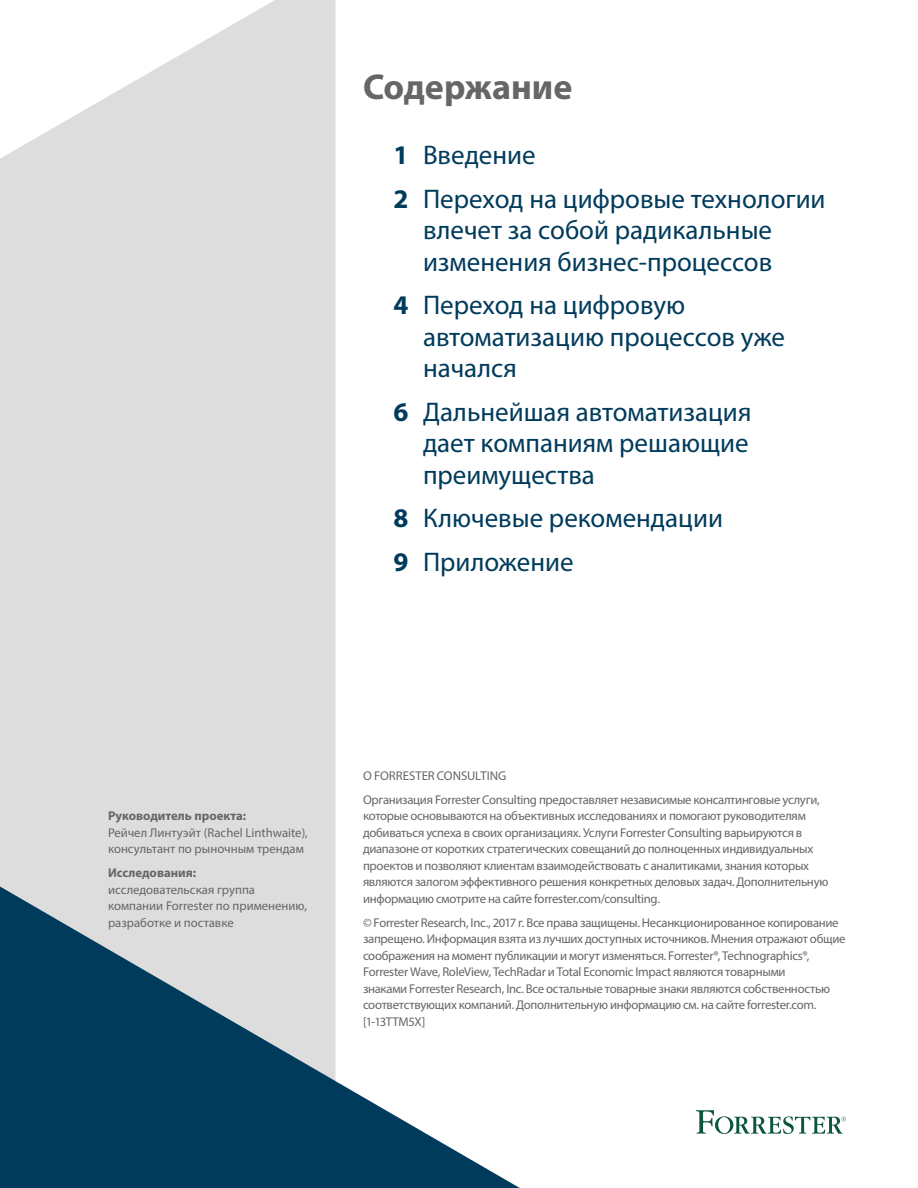
<style>
.page{position:relative;width:918px;height:1188px;background:#fff}
.page>*{position:absolute;margin:0;border:0;box-sizing:border-box;transform-origin:0 0}
.TOC_Title_Appendix{font:700 36px "Myriad Pro";color:#666}
.t1{font:27px/31.5px "Myriad Pro";color:#003b5c}
.TOC_page_numbers{font:700 27px "Myriad Pro";color:#003b5c}
.Disclosures{font:12.75px/16.5px "Myriad Pro";letter-spacing:-.02em;color:#666}
.Disclosures-2{font:12.75px/16.5px "Myriad Pro";color:#666}
.s1{font-weight:700}
</style>
<div class="page">
<svg style="left:696px;top:1110px;width:150px;height:24px"></svg>
<svg style="left:0;top:0;width:335px;height:886px;background:#dfdfdf"></svg>
<svg style="left:0;top:886px;width:520px;height:302px;fill:#003b5c"></svg>
<p class="TOC_Title_Appendix" style="left:363px;top:63px;width:211px">Содержание</p>
<p class="t1" style="left:423px;top:139px;width:114px">Введение</p>
<p class="t1" style="left:423px;top:183px;width:404px">Переход на цифровые технологии влечет за собой радикальные изменения бизнес-процессов</p>
<p class="t1" style="left:423px;top:289px;width:364px">Переход на цифровую автоматизацию процессов уже начался</p>
<p class="t1" style="left:423px;top:396px;width:330px;text-align:justify">Дальнейшая автоматизация дает компаниям решающие преимущества</p>
<p class="t1" style="left:423px;top:502px;width:302px">Ключевые рекомендации</p>
<p class="t1" style="left:423px;top:546px;width:152px">Приложение</p>
<p class="TOC_page_numbers" style="left:394px;top:138px;width:16px">1</p>
<p class="TOC_page_numbers" style="left:394px;top:181px;width:16px">2</p>
<p class="TOC_page_numbers" style="left:394px;top:288px;width:16px">4</p>
<p class="TOC_page_numbers" style="left:394px;top:394px;width:16px">6</p>
<p class="TOC_page_numbers" style="left:394px;top:501px;width:16px">8</p>
<p class="TOC_page_numbers" style="left:394px;top:544px;width:16px">9</p>
<p class="Disclosures-2" style="left:108px;top:807px;width:201px"><span class="s1">Руководитель проекта:<br></span>Рейчел Линтуэйт (Rachel Linthwaite), консультант по рыночным трендам</p>
<p class="Disclosures-2" style="left:108px;top:864px;width:201px"><span class="s1">Исследования:<br></span>исследовательская группа компании Forrester по применению, разработке и поставке</p>
<p class="Disclosures-2" style="left:363px;top:767px;width:145px">О FORRESTER CONSULTING</p>
<p class="Disclosures" style="left:363px;top:791px;width:467px">Организация Forrester Consulting предоставляет независимые консалтинговые услуги, которые основываются на объективных исследованиях и помогают руководителям добиваться успеха в своих организациях. Услуги Forrester Consulting варьируются в диапазоне от коротких стратегических совещаний до полноценных индивидуальных проектов и позволяют клиентам взаимодействовать с аналитиками, знания которых являются залогом эффективного решения конкретных деловых задач. Дополнительную информацию смотрите на сайте forrester.com/consulting.</p>
<p class="Disclosures" style="left:363px;top:914px;width:484px">© Forrester Research, Inc., 2017 г. Все права защищены. Несанкционированное копирование запрещено. Информация взята из лучших доступных источников. Мнения отражают общие соображения на момент публикации и могут изменяться. Forrester®, Technographics®, Forrester Wave, RoleView, TechRadar и Total Economic Impact являются товарными<br>знаками Forrester Research, Inc. Все остальные товарные знаки являются собственностью соответствующих компаний. Дополнительную информацию см. на сайте forrester.com. [1-13TTM5X]</p>
</div>
